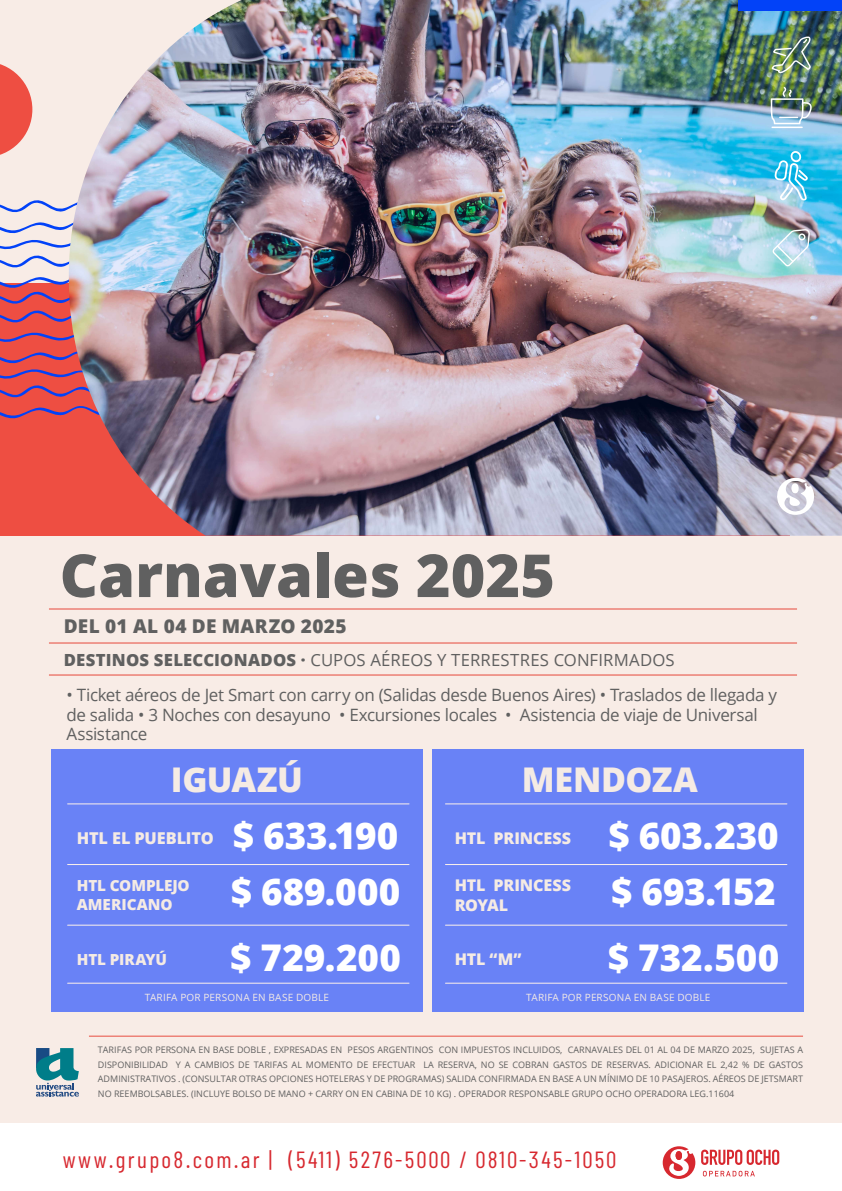
<style>
.page{position:relative;width:842px;height:1191px;background:#fff}
.page>*{position:absolute;margin:0;border:0;box-sizing:border-box;transform-origin:0 0}
.t1{font:800 59.3px "Open Sans";color:#606060}
.t2{font:800 36.8px "Open Sans";letter-spacing:-.005em;color:#fff}
.t3{font:800 34.1px "Open Sans";letter-spacing:-.015em;color:#f5ebe4}
.t4{font:23.3px "Barlow Condensed";letter-spacing:.1em;color:#d7282f}
.t5{font:800 19px "Open Sans";letter-spacing:.02em;color:#606060}
.t6{font:17px/19.3px "Open Sans";letter-spacing:-.02em;color:#606060}
.t7{font:16.7px "Open Sans";letter-spacing:.01em;color:#606060}
.t8{font:800 16.3px "Open Sans";letter-spacing:-.01em;color:#f5ebe4}
.t9{font:800 16.1px/19.6px "Open Sans";letter-spacing:-.01em;color:#f5ebe4}
.t10{font:800 15.3px/18.6px "Open Sans";letter-spacing:-.01em;color:#f5ebe4}
.t11{font:10px "Open Sans";letter-spacing:.02em;color:#f5ebe4}
.t12{font:9px/14.8px "Open Sans";color:#606060;text-align:justify}
.s1{font-weight:800}
</style>
<div class="page">
<div style="left:0;top:130px;width:842px;height:992px;background:#f8ece6"></div>
<div style="left:0;top:0;width:790px;height:535px;background:#f8ece6"></div>
<div style="left:0;top:283px;width:789px;height:252px;background:#ee4e42"></div>
<svg style="left:0;top:200px;width:69px;height:123px"></svg>
<svg style="left:0;top:332px;width:69px;height:87px"></svg>
<svg style="left:0;top:64px;width:32px;height:91px"></svg>
<img style="left:69px;top:0;width:773px;height:536px">
<svg style="left:663px;top:1146px;width:32px;height:33px"></svg>
<div style="left:676px;top:1151px;width:6px;height:9px;background:#d7282f;border-radius:50%"></div>
<svg style="left:701px;top:1149px;width:78px;height:27px"></svg>
<div style="left:738px;top:0;width:104px;height:11px;background:#0242f8"></div>
<svg style="left:772px;top:37px;width:39px;height:36px"></svg>
<hr style="left:771px;top:127px;width:32px;height:1px;background:#fff">
<img style="left:771px;top:87px;width:41px;height:37px">
<svg style="left:774px;top:151px;width:34px;height:49px;background:#6cceed"></svg>
<svg style="left:772px;top:229px;width:38px;height:37px"></svg>
<svg style="left:776px;top:477px;width:39px;height:38px"></svg>
<hr style="left:49px;top:642px;width:748px;height:1px;background:#e74e42">
<hr style="left:49px;top:674px;width:748px;height:1px;background:#e74e42">
<hr style="left:49px;top:608px;width:748px;height:1px;background:#e74e42">
<hr style="left:89px;top:1035px;width:714px;height:1px;background:#e84e42">
<svg style="left:36px;top:1048px;width:43px;height:48px"></svg>
<div style="left:51px;top:749px;width:372px;height:262px;background:#6982f6"></div>
<hr style="left:68px;top:803px;width:341px;height:1px;background:#fdf1eb">
<hr style="left:68px;top:864px;width:341px;height:1px;background:#fdf1eb">
<hr style="left:68px;top:924px;width:341px;height:1px;background:#fdf1eb">
<div style="left:432px;top:749px;width:372px;height:262px;background:#6982f6"></div>
<hr style="left:445px;top:803px;width:342px;height:1px;background:#fdf1eb">
<hr style="left:445px;top:864px;width:342px;height:1px;background:#fdf1eb">
<hr style="left:445px;top:924px;width:342px;height:1px;background:#fdf1eb">
<hr style="left:68px;top:982px;width:341px;height:1px;background:#fdf1eb">
<hr style="left:445px;top:982px;width:342px;height:1px;background:#fdf1eb">
<h1 class="t1" style="left:60px;top:530px;width:497px">Carnavales 2025</h1>
<h3 class="t5" style="left:64px;top:612px;width:284px">DEL 01 AL 04 DE MARZO 2025</h3>
<h3 class="t7" style="left:64px;top:648px;width:612px"><span class="s1">DESTINOS SELECCIONADOS ·</span> CUPOS AÉREOS Y TERRESTRES CONFIRMADOS</h3>
<h3 class="t6" style="left:66px;top:685px;width:712px">• Ticket aéreos de Jet Smart con carry on (Salidas desde Buenos Aires) • Traslados de llegada y de salida • 3 Noches con desayuno • Excursiones locales • Asistencia de viaje de Universal<br>Assistance</h3>
<h3 class="t3" style="left:171px;top:753px;width:134px">IGUAZÚ</h3>
<h3 class="t8" style="left:77px;top:825px;width:138px">HTL EL PUEBLITO</h3>
<h2 class="t2" style="left:231px;top:864px;width:171px">$ 689.000</h2>
<h2 class="t2" style="left:233px;top:808px;width:167px">$ 633.190</h2>
<h3 class="t10" style="left:77px;top:875px;width:114px">HTL COMPLEJO<br>AMERICANO</h3>
<h3 class="t10" style="left:77px;top:949px;width:92px">HTL PIRAYÚ</h3>
<h2 class="t2" style="left:230px;top:929px;width:172px">$ 729.200</h2>
<p class="t11" style="left:145px;top:990px;width:186px">TARIFA POR PERSONA EN BASE DOBLE</p>
<h3 class="t3" style="left:522px;top:753px;width:178px">MENDOZA</h3>
<h3 class="t9" style="left:455px;top:827px;width:118px">HTL PRINCESS</h3>
<h2 class="t2" style="left:611px;top:864px;width:166px">$ 693.152</h2>
<h2 class="t2" style="left:608px;top:808px;width:172px">$ 603.230</h2>
<h3 class="t9" style="left:455px;top:874px;width:118px">HTL PRINCESS<br>ROYAL</h3>
<h3 class="t9" style="left:455px;top:948px;width:68px">HTL “M”</h3>
<h2 class="t2" style="left:608px;top:929px;width:173px">$ 732.500</h2>
<p class="t11" style="left:526px;top:990px;width:186px">TARIFA POR PERSONA EN BASE DOBLE</p>
<p class="t12" style="left:98px;top:1041px;width:707px">TARIFAS POR PERSONA EN BASE DOBLE , EXPRESADAS EN PESOS ARGENTINOS CON IMPUESTOS INCLUIDOS, CARNAVALES DEL 01 AL 04 DE MARZO 2025, SUJETAS A DISPONIBILIDAD Y A CAMBIOS DE TARIFAS AL MOMENTO DE EFECTUAR LA RESERVA, NO SE COBRAN GASTOS DE RESERVAS. ADICIONAR EL 2,42 % DE GASTOS ADMINISTRATIVOS . (CONSULTAR OTRAS OPCIONES HOTELERAS Y DE PROGRAMAS) SALIDA CONFIRMADA EN BASE A UN MÍNIMO DE 10 PASAJEROS. AÉREOS DE JETSMART NO REEMBOLSABLES. (INCLUYE BOLSO DE MANO + CARRY ON EN CABINA DE 10 KG) . OPERADOR RESPONSABLE GRUPO OCHO OPERADORA LEG.11604</p>
<h3 class="t4" style="left:63px;top:1145px;width:555px">www.grupo8.com.ar | (5411) 5276-5000 / 0810-345-1050</h3>
</div>
